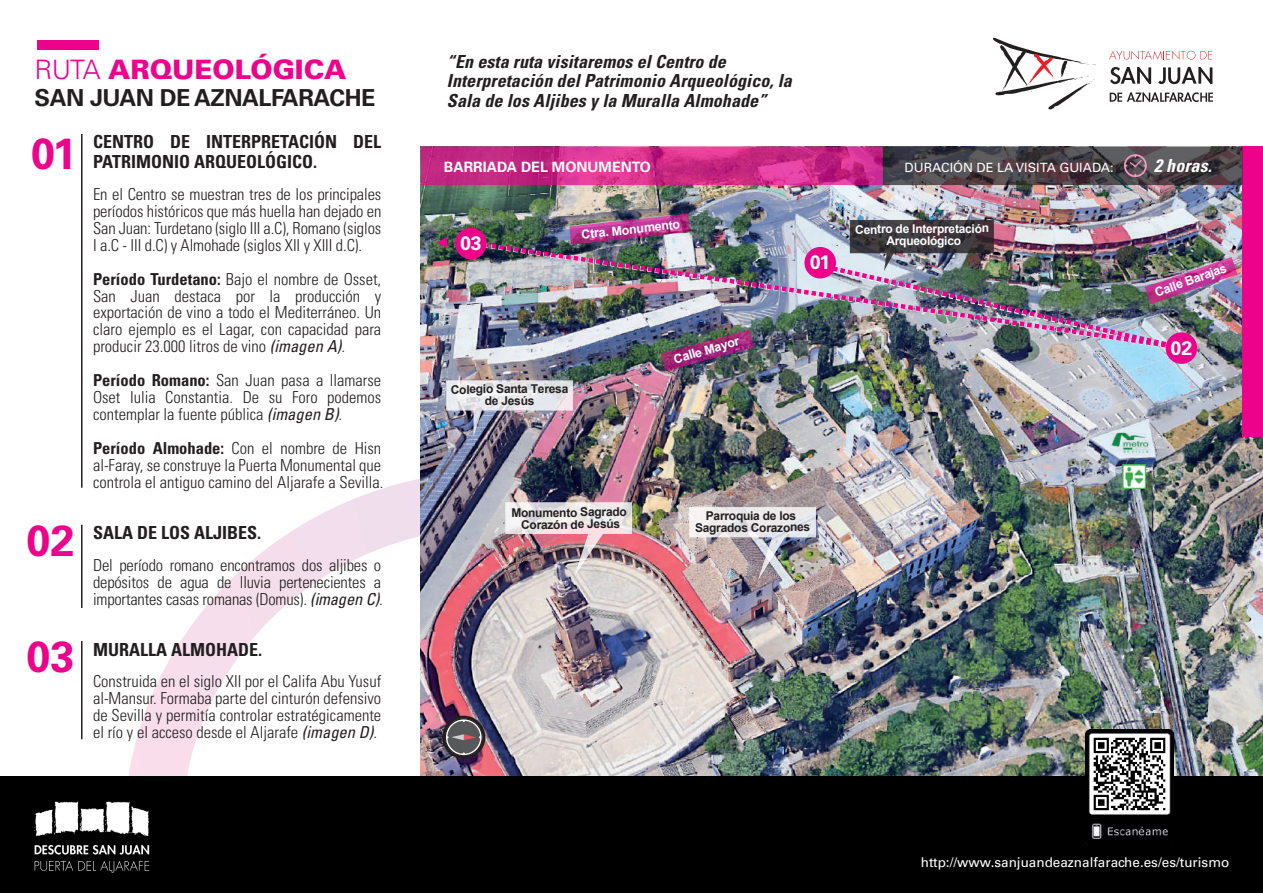
<style>
.page{position:relative;width:1263px;height:893px;background:#fff}
.page>*{position:absolute;margin:0;border:0;box-sizing:border-box;transform-origin:0 0}
.t1{font:700 43.5px "Univers LT Std";color:#ed028c}
.t2{font:900 26.7px "Univers LT Std";color:#ed028c}
.t3{font:700 23.4px "Univers LT Std";letter-spacing:-.02em;color:#231f20}
.t4{font:700 19.5px "Univers LT Std";color:#fff}
.t5{font:italic 700 condensed 18px/19.5px "Univers LT Std";letter-spacing:.005em;color:#231f20}
.t6{font:700 condensed 18px/19.5px "Univers LT Std";color:#231f20}
.t7{font:italic 700 condensed 18px "Univers LT Std";letter-spacing:.005em;color:#fff}
.t8{font:300 condensed 16.5px/17px "Univers LT Std";color:#231f20;text-align:justify}
.t9{font:700 14.25px "Univers LT Std";color:#fff}
.t10{font:13.5px "Univers LT Std";color:#fff}
.t11{font:12.75px "Univers LT Std";color:#fff}
.t12{font:700 12.6px "Arial";color:#fff}
.t13{font:700 12.15px/12px "Arial";color:#231f20;text-align:center}
.t14{font:700 12.15px/12px "Arial";color:#fff;text-align:center}
.s1{font-weight:300}
.s2{font-weight:700}
.s3{font-weight:400;font-style:italic}
.s4{font-style:italic}
</style>
<div class="page">
<svg style="left:128px;top:479px;width:292px;height:297px"></svg>
<img style="left:420px;top:147px;width:843px;height:629px">
<div style="left:455px;top:228px;width:32px;height:31px;background:#ed028c;border-radius:50%"></div>
<img style="left:485px;top:241px;width:329px;height:110px">
<div style="left:1242px;top:146px;width:21px;height:291px;background:#ed028c"></div>
<svg style="left:436px;top:237px;width:11px;height:11px"></svg>
<div style="left:0;top:776px;width:1263px;height:117px;background:#000001"></div>
<svg style="left:993px;top:37px;width:103px;height:73px"></svg>
<svg style="left:1109px;top:51px;width:103px;height:9px"></svg>
<svg style="left:1110px;top:67px;width:41px;height:17px"></svg>
<svg style="left:1158px;top:67px;width:54px;height:17px"></svg>
<svg style="left:1110px;top:92px;width:103px;height:10px"></svg>
<img style="left:34px;top:801px;width:116px;height:72px">
<hr style="left:81px;top:134px;width:2px;height:354px;background:#231f20">
<hr style="left:81px;top:525px;width:2px;height:83px;background:#231f20">
<hr style="left:81px;top:641px;width:2px;height:98px;background:#231f20">
<div style="left:37px;top:40px;width:61px;height:9px;background:#ed028c"></div>
<svg style="left:883px;top:146px;width:359px;height:39px;background:#4a4348"></svg>
<svg style="left:1124px;top:154px;width:23px;height:23px"></svg>
<svg style="left:421px;top:146px;width:462px;height:39px;background:#cc2e88"></svg>
<div style="left:442px;top:716px;width:43px;height:43px;background:#231f20;border-radius:50%"></div>
<svg style="left:445px;top:718px;width:38px;height:39px"></svg>
<div style="left:445px;top:718px;width:38px;height:38px;border:1px solid #231f20;border-radius:50%"></div>
<img style="left:505px;top:502px;width:127px;height:74px">
<img style="left:689px;top:507px;width:127px;height:73px">
<img style="left:446px;top:380px;width:127px;height:56px">
<img style="left:1110px;top:433px;width:41px;height:23px">
<img style="left:1122px;top:464px;width:24px;height:24px">
<img style="left:661px;top:330px;width:93px;height:41px">
<img style="left:814px;top:220px;width:428px;height:148px">
<img style="left:569px;top:214px;width:121px;height:31px">
<img style="left:1085px;top:729px;width:88px;height:115px">
<img style="left:1091px;top:735px;width:76px;height:77px">
<h2 class="t2" style="left:35px;top:53px;width:313px"><span class="s1">RUTA</span> ARQUEOLÓGICA</h2>
<h3 class="t3" style="left:35px;top:84px;width:342px">SAN JUAN DE AZNALFARACHE</h3>
<h1 class="t1" style="left:31px;top:128px;width:47px">01</h1>
<p class="t6" style="left:93px;top:132px;width:290px">CENTRO DE INTERPRETACIÓN DEL<br>PATRIMONIO ARQUEOLÓGICO.</p>
<p class="t8" style="left:93px;top:186px;width:290px">En el Centro se muestran tres de los principales períodos históricos que más huella han dejado en San Juan: Turdetano (siglo III a.C), Romano (siglos I a.C - III d.C) y Almohade (siglos XII y XIII d.C).</p>
<p class="t8" style="left:93px;top:270px;width:290px"><span class="s2">Período Turdetano:</span> Bajo el nombre de Osset, San Juan destaca por la producción y exportación de vino a todo el Mediterráneo. Un claro ejemplo es el Lagar, con capacidad para producir 23.000 litros de vino <span class="s3">(imagen A)</span>.</p>
<p class="t8" style="left:93px;top:372px;width:290px"><span class="s2">Período Romano:</span> San Juan pasa a llamarse Oset Iulia Constantia. De su Foro podemos contemplar la fuente pública <span class="s3">(imagen B)</span>.</p>
<p class="t8" style="left:93px;top:440px;width:292px;text-align:left"><span class="s2">Período Almohade:</span> Con el nombre de Hisn al-Faray, se construye la Puerta Monumental que controla el antiguo camino del Aljarafe a Sevilla.</p>
<p class="t6" style="left:93px;top:523px;width:169px">SALA DE LOS ALJIBES.</p>
<p class="t8" style="left:93px;top:556px;width:291px">Del período romano encontramos dos aljibes o depósitos de agua de lluvia pertenecientes a importantes casas romanas (Domus). <span class="s3">(imagen C)</span><span class="s4">.</span></p>
<p class="t6" style="left:93px;top:639px;width:170px">MURALLA ALMOHADE.</p>
<p class="t8" style="left:93px;top:673px;width:290px">Construida en el siglo XII por el Califa Abu Yusuf al-Mansur. Formaba parte del cinturón defensivo de Sevilla y permitía controlar estratégicamente el río y el acceso desde el Aljarafe <span class="s3">(imagen D)</span>.</p>
<h1 class="t1" style="left:26px;top:515px;width:50px">02</h1>
<h1 class="t1" style="left:26px;top:631px;width:50px">03</h1>
<p class="t5" style="left:447px;top:52px;width:346px">“En esta ruta visitaremos el Centro de<br>Interpretación del Patrimonio Arqueológico, la<br>Sala de los Aljibes y la Muralla Almohade”</p>
<p class="t9" style="left:444px;top:158px;width:209px">BARRIADA DEL MONUMENTO</p>
<p class="t11" style="left:904px;top:160px;width:211px">DURACIÓN DE LA VISITA GUIADA:</p>
<p class="t7" style="left:1154px;top:155px;width:59px">2 horas.</p>
<p class="t4" style="left:460px;top:232px;width:23px">03</p>
<p class="t12" style="left:581px;top:226px;width:101px;rotate:-6deg">Ctra. Monumento</p>
<p class="t13" style="left:451px;top:384px;width:119px;rotate:-1deg">Colegio Santa Teresa de Jesús</p>
<p class="t12" style="left:672px;top:351px;width:69px;rotate:-16deg">Calle Mayor</p>
<p class="t4" style="left:810px;top:251px;width:22px">01</p>
<p class="t14" style="left:855px;top:224px;width:135px;rotate:-1deg">Centro de Interpretación<br>Arqueológico</p>
<p class="t13" style="left:511px;top:508px;width:117px;rotate:-1deg">Monumento Sagrado<br>Corazón de Jesús</p>
<p class="t13" style="left:695px;top:511px;width:117px;rotate:-1deg">Parroquia de los<br>Sagrados Corazones</p>
<p class="t12" style="left:1152px;top:285px;width:77px;rotate:-20deg">Calle Barajas</p>
<p class="t4" style="left:1170px;top:337px;width:23px">02</p>
<p class="t10" style="left:921px;top:854px;width:310px">http://www.sanjuandeaznalfarache.es/es/turismo</p>
</div>
